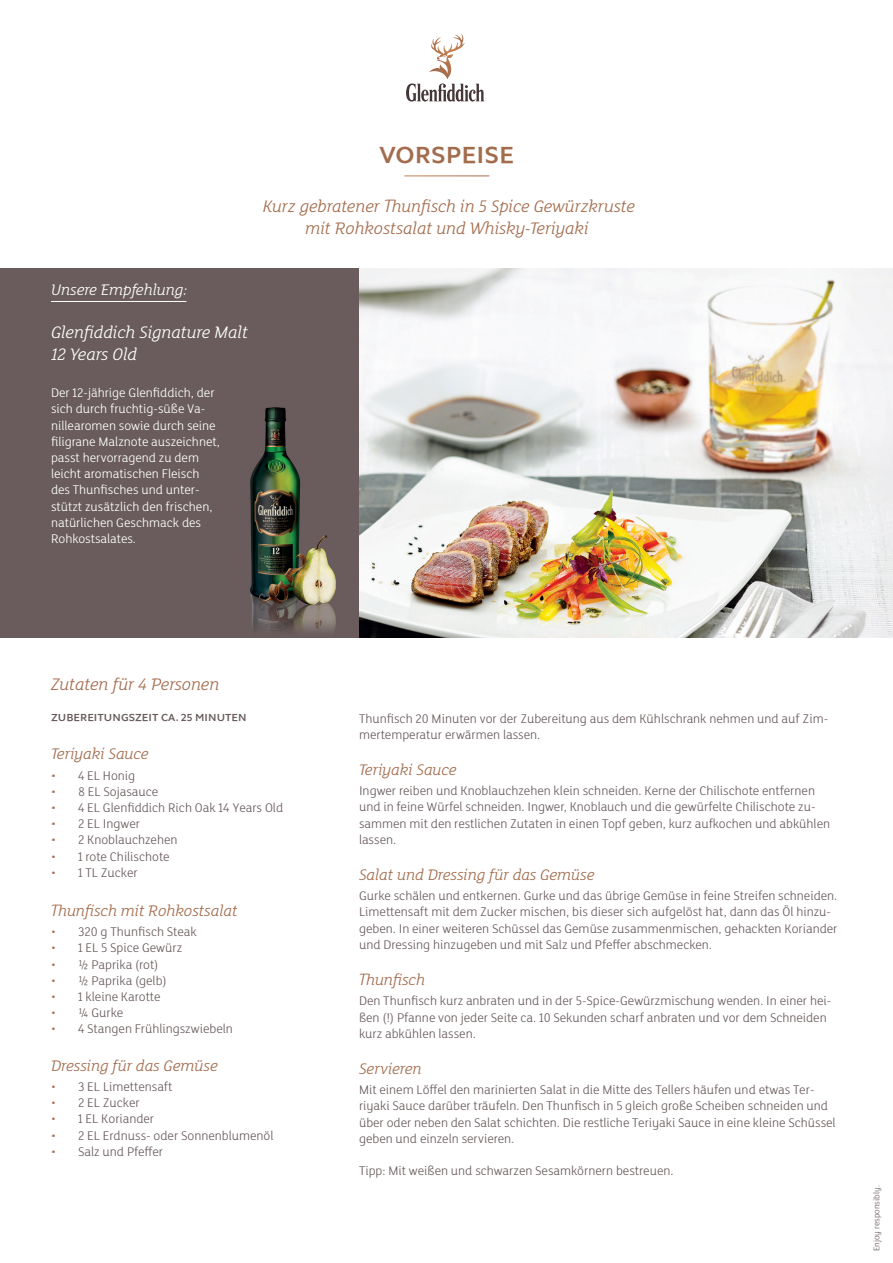
<style>
.page{position:relative;width:893px;height:1263px;background:#fff}
.page>*{position:absolute;margin:0;border:0;box-sizing:border-box;transform-origin:0 0}
.t1{font:700 24px "GF Modern";color:#a36c4d}
.t2{font:18px/21.6px "GF Founders Script";color:#a36c4d;text-align:center}
.t3{font:18px/21.6px "GF Founders Script";color:#fff}
.t4{font:16.5px "GF Founders Script";color:#a36c4d}
.t5{font:16.5px "GF Founders Script";color:#fff}
.t6{font:13.5px/16.2px "GF Founders Sans";color:#6a5c5d}
.t7{font:13.5px/16.2px "GF Founders Sans";color:#fff}
.t8{font:700 10.5px "GF Modern";color:#6a5c5d}
.t9{font:9px "GF Founders Sans";color:#6a5c5d}
.s1{color:#a36c4d}
</style>
<div class="page">
<svg style="left:406px;top:34px;width:81px;height:68px"></svg>
<div style="left:0;top:268px;width:359px;height:370px;background:#6a5c5d"></div>
<img style="left:359px;top:268px;width:534px;height:370px">
<img style="left:250px;top:407px;width:86px;height:224px">
<hr style="left:51px;top:301px;width:135px;height:1px;background:#fff">
<h1 class="t1" style="left:379px;top:138px;width:136px">VORSPEISE</h1>
<h2 class="t2" style="left:263px;top:195px;width:374px">Kurz gebratener Thunfisch in 5 Spice Gewürzkruste mit Rohkostsalat und Whisky-Teriyaki</h2>
<p class="t5" style="left:51px;top:279px;width:137px">Unsere Empfehlung:</p>
<h2 class="t3" style="left:51px;top:321px;width:198px">Glenfiddich Signature Malt<br>12 Years Old</h2>
<p class="t7" style="left:51px;top:384px;width:171px">Der 12-jährige Glenfiddich, der sich durch fruchtig-süße Va&shy;nillearomen sowie durch seine filigrane Malznote auszeichnet, passt hervorragend zu dem leicht aromatischen Fleisch des Thunfisches und unter&shy;stützt zusätzlich den frischen, natürlichen Geschmack des<br>Rohkostsalates.</p>
<h2 class="t2" style="left:51px;top:673px;width:170px">Zutaten für 4 Personen</h2>
<p class="t8" style="left:51px;top:710px;width:197px">ZUBEREITUNGSZEIT CA. 25 MINUTEN</p>
<p class="t4" style="left:51px;top:743px;width:99px">Teriyaki Sauce</p>
<p class="t6" style="left:51px;top:767px;width:86px"><span class="s1">•</span> 4 EL Honig</p>
<p class="t6" style="left:51px;top:783px;width:109px"><span class="s1">•</span> 8 EL Sojasauce</p>
<p class="t6" style="left:51px;top:799px;width:234px"><span class="s1">•</span> 4 EL Glenfiddich Rich Oak 14 Years Old</p>
<p class="t6" style="left:51px;top:815px;width:91px"><span class="s1">•</span> 2 EL Ingwer</p>
<p class="t6" style="left:51px;top:831px;width:128px"><span class="s1">•</span> 2 Knoblauchzehen</p>
<p class="t6" style="left:51px;top:848px;width:120px"><span class="s1">•</span> 1 rote Chilischote</p>
<p class="t6" style="left:51px;top:864px;width:88px"><span class="s1">•</span> 1 TL Zucker</p>
<p class="t4" style="left:51px;top:900px;width:188px">Thunfisch mit Rohkostsalat</p>
<p class="t6" style="left:51px;top:923px;width:147px"><span class="s1">•</span> 320 g Thunfisch Steak</p>
<p class="t6" style="left:51px;top:939px;width:133px"><span class="s1">•</span> 1 EL 5 Spice Gewürz</p>
<p class="t6" style="left:51px;top:956px;width:109px"><span class="s1">•</span> ½ Paprika (rot)</p>
<p class="t6" style="left:51px;top:972px;width:117px"><span class="s1">•</span> ½ Paprika (gelb)</p>
<p class="t6" style="left:51px;top:988px;width:111px"><span class="s1">•</span> 1 kleine Karotte</p>
<p class="t6" style="left:51px;top:1004px;width:74px"><span class="s1">•</span> ¼ Gurke</p>
<p class="t6" style="left:51px;top:1020px;width:183px"><span class="s1">•</span> 4 Stangen Frühlingszwiebeln</p>
<p class="t4" style="left:51px;top:1055px;width:168px">Dressing für das Gemüse</p>
<p class="t6" style="left:51px;top:1078px;width:123px"><span class="s1">•</span> 3 EL Limettensaft</p>
<p class="t6" style="left:51px;top:1094px;width:90px"><span class="s1">•</span> 2 EL Zucker</p>
<p class="t6" style="left:51px;top:1110px;width:105px"><span class="s1">•</span> 1 EL Koriander</p>
<p class="t6" style="left:51px;top:1127px;width:224px"><span class="s1">•</span> 2 EL Erdnuss- oder Sonnenblumenöl</p>
<p class="t6" style="left:51px;top:1143px;width:114px"><span class="s1">•</span> Salz und Pfeffer</p>
<p class="t6" style="left:359px;top:709px;width:471px">Thunfisch 20 Minuten vor der Zubereitung aus dem Kühlschrank nehmen und auf Zim&shy;mertemperatur erwärmen lassen.</p>
<p class="t4" style="left:359px;top:759px;width:99px">Teriyaki Sauce</p>
<p class="t6" style="left:359px;top:782px;width:473px">Ingwer reiben und Knoblauchzehen klein schneiden. Kerne der Chilischote entfernen und in feine Würfel schneiden. Ingwer, Knoblauch und die gewürfelte Chilischote zu&shy;sammen mit den restlichen Zutaten in einen Topf geben, kurz aufkochen und abkühlen lassen.</p>
<p class="t4" style="left:359px;top:864px;width:237px">Salat und Dressing für das Gemüse</p>
<p class="t6" style="left:359px;top:887px;width:480px">Gurke schälen und entkernen. Gurke und das übrige Gemüse in feine Streifen schneiden.<br>Limettensaft mit dem Zucker mischen, bis dieser sich aufgelöst hat, dann das Öl hinzu&shy;geben. In einer weiteren Schüssel das Gemüse zusammenmischen, gehackten Koriander und Dressing hinzugeben und mit Salz und Pfeffer abschmecken.</p>
<p class="t4" style="left:359px;top:969px;width:68px">Thunfisch</p>
<p class="t6" style="left:359px;top:992px;width:474px">Den Thunfisch kurz anbraten und in der 5-Spice-Gewürzmischung wenden. In einer hei&shy;ßen (!) Pfanne von jeder Seite ca. 10 Sekunden scharf anbraten und vor dem Schneiden kurz abkühlen lassen.</p>
<p class="t4" style="left:359px;top:1058px;width:64px">Servieren</p>
<p class="t6" style="left:359px;top:1081px;width:478px">Mit einem Löffel den marinierten Salat in die Mitte des Tellers häufen und etwas Ter&shy;riyaki Sauce darüber träufeln. Den Thunfisch in 5 gleich große Scheiben schneiden und über oder neben den Salat schichten. Die restliche Teriyaki Sauce in eine kleine Schüssel geben und einzeln servieren.</p>
<p class="t6" style="left:359px;top:1162px;width:316px">Tipp: Mit weißen und schwarzen Sesamkörnern bestreuen.</p>
<p class="t9" style="left:871px;top:1251px;width:68px;rotate:-90deg">Enjoy responsibly.</p>
</div>
